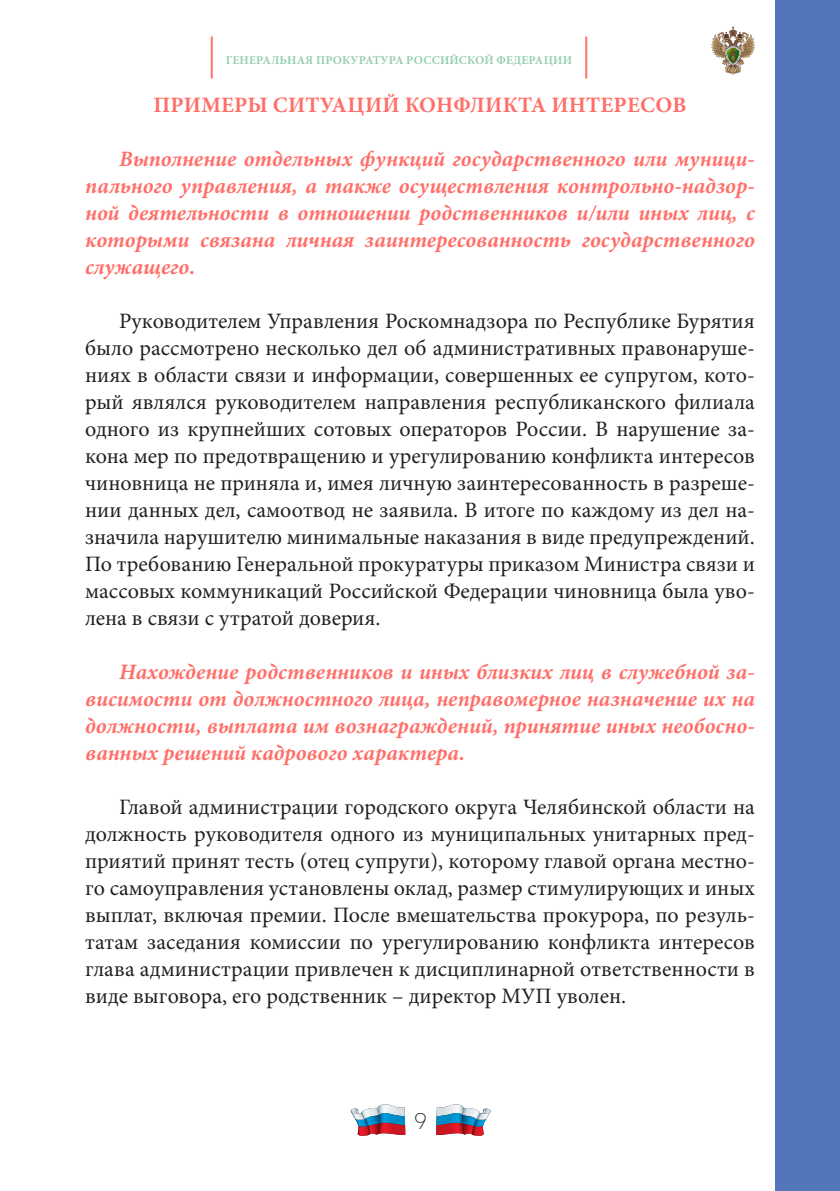
<style>
.page{position:relative;width:840px;height:1191px;background:#fff}
.page>*{position:absolute;margin:0;border:0;box-sizing:border-box;transform-origin:0 0}
.t1{font:100 24px "PF Bague Sans Pro";color:#231f20}
.t2{font:22px/27px "Minion Pro";color:#231f20;text-align:justify}
.t3{font:italic 700 22px/27px "Minion Pro";color:#ff6f69;text-align:justify}
.t4{font:700 22px "Minion Pro";letter-spacing:.01em;color:#ff6f69}
.t5{font:700 12px "Minion Pro";letter-spacing:.01em;color:#96ceb4}
</style>
<div class="page">
<hr style="left:211px;top:37px;width:2px;height:42px;background:#ff6f69">
<hr style="left:585px;top:37px;width:2px;height:42px;background:#ff6f69">
<svg style="left:711px;top:27px;width:43px;height:47px"></svg>
<svg style="left:436px;top:1104px;width:55px;height:32px"></svg>
<svg style="left:350px;top:1104px;width:55px;height:32px"></svg>
<div style="left:774px;top:0;width:65px;height:1191px;background:#5376ba"></div>
<p class="t5" style="left:226px;top:52px;width:347px">ГЕНЕРАЛЬНАЯ ПРОКУРАТУРА РОССИЙСКОЙ ФЕДЕРАЦИИ</p>
<p class="t4" style="left:153px;top:90px;width:534px">ПРИМЕРЫ СИТУАЦИЙ КОНФЛИКТА ИНТЕРЕСОВ</p>
<p class="t3" style="left:85px;top:145px;width:671px;text-indent:34px">Выполнение отдельных функций государственного или муници&shy;пального управления, а также осуществления контрольно-надзор&shy;ной деятельности в отношении родственников и/или иных лиц, с которыми связана личная заинтересованность государственного служащего.</p>
<p class="t2" style="left:85px;top:308px;width:671px;text-indent:34px">Руководителем Управления Роскомнадзора по Республике Бурятия было рассмотрено несколько дел об административных правонаруше&shy;ниях в области связи и информации, совершенных ее супругом, кото&shy;рый являлся руководителем направления республиканского филиала одного из крупнейших сотовых операторов России. В нарушение за&shy;кона мер по предотвращению и урегулированию конфликта интересов чиновница не приняла и, имея личную заинтересованность в разреше&shy;нии данных дел, самоотвод не заявила. В итоге по каждому из дел на&shy;значила нарушителю минимальные наказания в виде предупреждений.<br>По требованию Генеральной прокуратуры приказом Министра связи и массовых коммуникаций Российской Федерации чиновница была уво&shy;лена в связи с утратой доверия.</p>
<p class="t3" style="left:85px;top:658px;width:670px;text-indent:34px">Нахождение родственников и иных близких лиц в служебной за&shy;висимости от должностного лица, неправомерное назначение их на должности, выплата им вознаграждений, принятие иных необосно&shy;ванных решений кадрового характера.</p>
<p class="t2" style="left:85px;top:794px;width:671px;text-indent:34px">Главой администрации городского округа Челябинской области на должность руководителя одного из муниципальных унитарных пред&shy;приятий принят тесть (отец супруги), которому главой органа местно&shy;го самоуправления установлены оклад, размер стимулирующих и иных выплат, включая премии. После вмешательства прокурора, по резуль&shy;татам заседания комиссии по урегулированию конфликта интересов глава администрации привлечен к дисциплинарной ответственности в виде выговора, его родственник – директор МУП уволен.</p>
<p class="t1" style="left:414px;top:1107px;width:14px">9</p>
</div>
